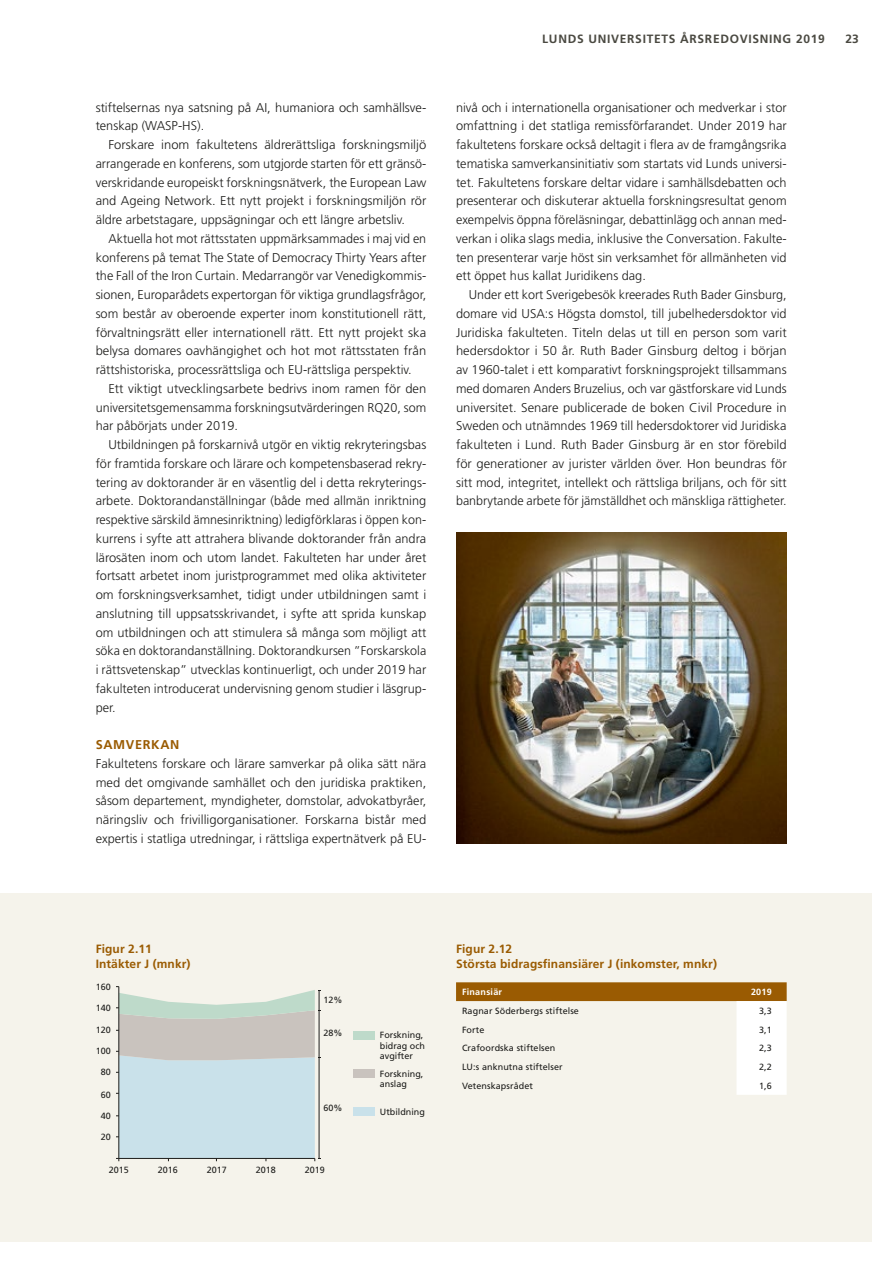
<style>
.page{position:relative;width:893px;height:1263px;background:#fff}
.page>*{position:absolute;margin:0;border:0;box-sizing:border-box;transform-origin:0 0}
.Svart_Brödtext_med_i{font:300 12.75px/18.8px "Frutiger LT Std";color:#1d1d1b;text-align:justify}
.Svart_Brödtext_utan{font:300 12.75px/18.8px "Frutiger LT Std";color:#1d1d1b;text-align:justify}
.Brons_Underrubrik_1{font:700 12.75px "Frutiger LT Std";letter-spacing:.05em;color:#9a5b02}
.Figurrubrik{font:700 12px/15px "Frutiger LT Std";letter-spacing:.01em;color:#9a5b02}
.t1{font:700 12px "Frutiger LT Std";letter-spacing:.06em;color:#4a4941}
.Text_Roman__Vänster{font:9px/10.5px "Frutiger LT Std";letter-spacing:.005em;color:#1d1d1b}
.Text__Roman__Höger{font:9px "Frutiger LT Std";color:#1d1d1b}
.Tabellhuvud_Vit_höge{font:700 9px "Frutiger LT Std";letter-spacing:.03em;color:#fff}
</style>
<div class="page">
<div style="left:0;top:893px;width:872px;height:349px;background:#f5f3eb"></div>
<svg style="left:456px;top:982px;width:331px;height:113px"></svg>
<div style="left:353px;top:1031px;width:21px;height:8px;background:#bedaca"></div>
<div style="left:353px;top:1069px;width:21px;height:8px;background:#c9c3be"></div>
<div style="left:353px;top:1107px;width:21px;height:9px;background:#c9e1ea"></div>
<svg style="left:116px;top:986px;width:205px;height:175px;background:#cad8d9"></svg>
<img style="left:456px;top:533px;width:331px;height:310px">
<p class="Svart_Brödtext_med_i" style="left:96px;top:98px;width:332px">stiftelsernas nya satsning på AI, humaniora och samhällsve&shy;tenskap (WASP-HS).</p>
<p class="Svart_Brödtext_med_i" style="left:96px;top:136px;width:332px;text-indent:13px">Forskare inom fakultetens äldrerättsliga forskningsmiljö arrangerade en konferens, som utgjorde starten för ett gränsö&shy;verskridande europeiskt forskningsnätverk, the European Law and Ageing Network. Ett nytt projekt i forskningsmiljön rör äldre arbetstagare, uppsägningar och ett längre arbetsliv.</p>
<p class="Svart_Brödtext_med_i" style="left:96px;top:229px;width:332px;text-indent:13px">Aktuella hot mot rättsstaten uppmärksammades i maj vid en konferens på temat The State of Democracy Thirty Years after the Fall of the Iron Curtain. Medarrangör var Venedigkommis&shy;sionen, Europarådets expertorgan för viktiga grundlagsfrågor, som består av oberoende experter inom konstitutionell rätt, förvaltningsrätt eller internationell rätt. Ett nytt projekt ska belysa domares oavhängighet och hot mot rättsstaten från rättshistoriska, processrättsliga och EU-rättsliga perspektiv.</p>
<p class="Svart_Brödtext_med_i" style="left:96px;top:379px;width:332px;text-indent:13px">Ett viktigt utvecklingsarbete bedrivs inom ramen för den universitetsgemensamma forskningsutvärderingen RQ20, som har påbörjats under 2019.</p>
<p class="Svart_Brödtext_med_i" style="left:96px;top:436px;width:332px;text-indent:13px">Utbildningen på forskarnivå utgör en viktig rekryteringsbas för framtida forskare och lärare och kompetensbaserad rekry&shy;tering av doktorander är en väsentlig del i detta rekryterings&shy;arbete. Doktorandanställningar (både med allmän inriktning respektive särskild ämnesinriktning) ledigförklaras i öppen kon&shy;kurrens i syfte att attrahera blivande doktorander från andra lärosäten inom och utom landet. Fakulteten har under året fortsatt arbetet inom juristprogrammet med olika aktiviteter om forskningsverksamhet, tidigt under utbildningen samt i anslutning till uppsatsskrivandet, i syfte att sprida kunskap om utbildningen och att stimulera så många som möjligt att söka en doktorandanställning. Doktorandkursen ”Forskarskola i rättsvetenskap” utvecklas kontinuerligt, och under 2019 har fakulteten introducerat undervisning genom studier i läsgrup&shy;per.</p>
<h4 class="Brons_Underrubrik_1" style="left:96px;top:737px;width:85px">SAMVERKAN</h4>
<p class="Svart_Brödtext_utan" style="left:96px;top:754px;width:332px">Fakultetens forskare och lärare samverkar på olika sätt nära med det omgivande samhället och den juridiska praktiken, såsom departement, myndigheter, domstolar, advokatbyråer, näringsliv och frivilligorganisationer. Forskarna bistår med expertis i statliga utredningar, i rättsliga expertnätverk på EU-</p>
<p class="t1" style="left:542px;top:32px;width:284px">LUNDS UNIVERSITETS ÅRSREDOVISNING 2019</p>
<p class="t1" style="left:845px;top:32px;width:15px">23</p>
<p class="Svart_Brödtext_utan" style="left:456px;top:98px;width:332px">nivå och i internationella organisationer och medverkar i stor omfattning i det statliga remissförfarandet. Under 2019 har fakultetens forskare också deltagit i flera av de framgångsrika tematiska samverkansinitiativ som startats vid Lunds universi&shy;tet. Fakultetens forskare deltar vidare i samhällsdebatten och presenterar och diskuterar aktuella forskningsresultat genom exempelvis öppna föreläsningar, debattinlägg och annan med&shy;verkan i olika slags media, inklusive the Conversation. Fakulte&shy;ten presenterar varje höst sin verksamhet för allmänheten vid ett öppet hus kallat Juridikens dag.</p>
<p class="Svart_Brödtext_med_i" style="left:456px;top:286px;width:332px;text-indent:13px">Under ett kort Sverigebesök kreerades Ruth Bader Ginsburg, domare vid USA:s Högsta domstol, till jubelhedersdoktor vid Juridiska fakulteten. Titeln delas ut till en person som varit hedersdoktor i 50 år. Ruth Bader Ginsburg deltog i början av 1960-talet i ett komparativt forskningsprojekt tillsammans med domaren Anders Bruzelius, och var gästforskare vid Lunds universitet. Senare publicerade de boken Civil Procedure in Sweden och utnämndes 1969 till hedersdoktorer vid Juridiska fakulteten i Lund. Ruth Bader Ginsburg är en stor förebild för generationer av jurister världen över. Hon beundras för sitt mod, integritet, intellekt och rättsliga briljans, och för sitt banbrytande arbete för jämställdhet och mänskliga rättigheter.</p>
<p class="Figurrubrik" style="left:96px;top:941px;width:96px">Figur 2.11<br>Intäkter J (mnkr)</p>
<p class="Figurrubrik" style="left:456px;top:941px;width:262px">Figur 2.12<br>Största bidragsfinansiärer J (inkomster, mnkr)</p>
<p class="Tabellhuvud_Vit_höge" style="left:462px;top:987px;width:42px">Finansiär</p>
<p class="Tabellhuvud_Vit_höge" style="left:751px;top:987px;width:22px">2019</p>
<p class="Text_Roman__Vänster" style="left:462px;top:1005px;width:118px">Ragnar Söderbergs stiftelse</p>
<p class="Text__Roman__Höger" style="left:759px;top:1005px;width:14px">3,3</p>
<p class="Text_Roman__Vänster" style="left:462px;top:1024px;width:24px">Forte</p>
<p class="Text__Roman__Höger" style="left:759px;top:1024px;width:14px">3,1</p>
<p class="Text_Roman__Vänster" style="left:462px;top:1043px;width:95px">Crafoordska stiftelsen</p>
<p class="Text__Roman__Höger" style="left:759px;top:1043px;width:14px">2,3</p>
<p class="Text_Roman__Vänster" style="left:462px;top:1062px;width:102px">LU:s anknutna stiftelser</p>
<p class="Text__Roman__Höger" style="left:759px;top:1062px;width:14px">2,2</p>
<p class="Text_Roman__Vänster" style="left:462px;top:1080px;width:72px">Vetenskapsrådet</p>
<p class="Text__Roman__Höger" style="left:759px;top:1080px;width:14px">1,6</p>
<p class="Text_Roman__Vänster" style="left:96px;top:981px;width:17px">160</p>
<p class="Text_Roman__Vänster" style="left:323px;top:994px;width:21px">12%</p>
<p class="Text_Roman__Vänster" style="left:323px;top:1028px;width:21px">28%</p>
<p class="Text_Roman__Vänster" style="left:96px;top:1002px;width:17px">140</p>
<p class="Text_Roman__Vänster" style="left:96px;top:1025px;width:17px">120</p>
<p class="Text_Roman__Vänster" style="left:380px;top:1030px;width:46px">Forskning, bidrag och avgifter</p>
<p class="Text_Roman__Vänster" style="left:380px;top:1068px;width:45px">Forskning, anslag</p>
<p class="Text_Roman__Vänster" style="left:380px;top:1106px;width:46px">Utbildning</p>
<p class="Text_Roman__Vänster" style="left:96px;top:1046px;width:17px">100</p>
<p class="Text_Roman__Vänster" style="left:101px;top:1067px;width:12px">80</p>
<p class="Text_Roman__Vänster" style="left:101px;top:1089px;width:12px">60</p>
<p class="Text_Roman__Vänster" style="left:323px;top:1102px;width:21px">60%</p>
<p class="Text_Roman__Vänster" style="left:101px;top:1110px;width:12px">40</p>
<p class="Text_Roman__Vänster" style="left:101px;top:1131px;width:12px">20</p>
<p class="Text_Roman__Vänster" style="left:109px;top:1164px;width:22px">2015</p>
<p class="Text_Roman__Vänster" style="left:158px;top:1164px;width:22px">2016</p>
<p class="Text_Roman__Vänster" style="left:207px;top:1164px;width:22px">2017</p>
<p class="Text_Roman__Vänster" style="left:256px;top:1164px;width:22px">2018</p>
<p class="Text_Roman__Vänster" style="left:305px;top:1164px;width:22px">2019</p>
</div>
